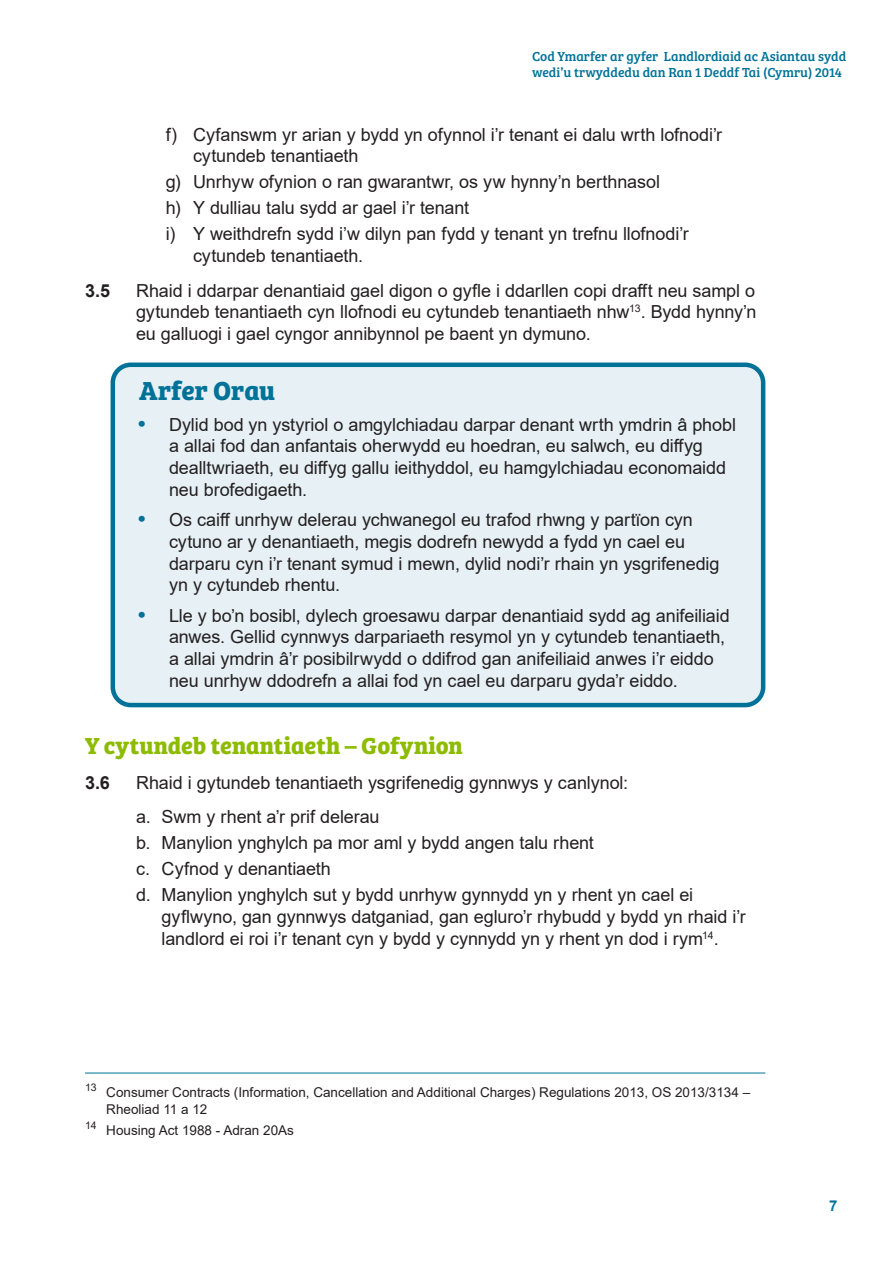
<style>
.page{position:relative;width:893px;height:1263px;background:#fff}
.page>*{position:absolute;margin:0;border:0;box-sizing:border-box;transform-origin:0 0}
.Best_Practice_heading{font:700 27px "Bree Serif";color:#007297}
.Sub_heading{font:700 24px "Bree Serif";color:#8dbb00}
.Body_text{font:18px/21.8px "Arial";letter-spacing:-.005em;color:#231f20}
.Best_practice_box_text{font:18px/21.8px "Arial";letter-spacing:-.005em;color:#231f20}
.Body_text-2{font:700 18px "Arial";color:#231f20}
.t1{font:700 15px "Arial";color:#007297}
.Footnote{font:13.5px/17.2px "Arial";color:#231f20}
.t2{font:13.5px/16.2px "Bree Serif";color:#007297}
.s1{font-weight:700;font-size:21px;color:#007297}
</style>
<div class="page">
<div style="left:113px;top:365px;width:650px;height:340px;background:#e6f0f5;border-radius:18px"></div>
<div style="left:111px;top:362px;width:654px;height:345px;border:4px solid #007297;border-radius:18px"></div>
<hr style="left:85px;top:1073px;width:680px;height:1px;background:#007297">
<p class="t2" style="left:532px;top:47px;width:316px">Cod Ymarfer ar gyfer Landlordiaid ac Asiantau sydd wedi’u trwyddedu dan Ran 1 Deddf Tai (Cymru) 2014</p>
<p class="Body_text" style="left:193px;top:123px;width:531px;text-indent:-27px">f) Cyfanswm yr arian y bydd yn ofynnol i’r tenant ei dalu wrth lofnodi’r cytundeb tenantiaeth</p>
<p class="Body_text" style="left:166px;top:171px;width:496px">g) Unrhyw ofynion o ran gwarantwr, os yw hynny’n berthnasol</p>
<p class="Body_text" style="left:166px;top:197px;width:305px">h) Y dulliau talu sydd ar gael i’r tenant</p>
<p class="Body_text" style="left:193px;top:223px;width:497px;text-indent:-27px">i) Y weithdrefn sydd i’w dilyn pan fydd y tenant yn trefnu llofnodi’r cytundeb tenantiaeth.</p>
<p class="Body_text-2" style="left:85px;top:278px;width:27px">3.5</p>
<p class="Body_text" style="left:136px;top:279px;width:622px;text-align:justify">Rhaid i ddarpar denantiaid gael digon o gyfle i ddarllen copi drafft neu sampl o gytundeb tenantiaeth cyn llofnodi eu cytundeb tenantiaeth nhw<sup>13</sup>. Bydd hynny’n eu galluogi i gael cyngor annibynnol pe baent yn dymuno.</p>
<h2 class="Best_Practice_heading" style="left:139px;top:370px;width:138px">Arfer Orau</h2>
<p class="Best_practice_box_text" style="left:169px;top:413px;width:568px;text-indent:-31px"><span class="s1">•</span> Dylid bod yn ystyriol o amgylchiadau darpar denant wrth ymdrin â phobl a allai fod dan anfantais oherwydd eu hoedran, eu salwch, eu diffyg dealltwriaeth, eu diffyg gallu ieithyddol, eu hamgylchiadau economaidd neu brofedigaeth.</p>
<p class="Best_practice_box_text" style="left:169px;top:509px;width:552px;text-indent:-31px"><span class="s1">•</span> Os caiff unrhyw delerau ychwanegol eu trafod rhwng y partïon cyn cytuno ar y denantiaeth, megis dodrefn newydd a fydd yn cael eu darparu cyn i’r tenant symud i mewn, dylid nodi’r rhain yn ysgrifenedig yn y cytundeb rhentu.</p>
<p class="Best_practice_box_text" style="left:169px;top:604px;width:562px;text-indent:-31px"><span class="s1">•</span> Lle y bo’n bosibl, dylech groesawu darpar denantiaid sydd ag anifeiliaid anwes. Gellid cynnwys darpariaeth resymol yn y cytundeb tenantiaeth, a allai ymdrin â’r posibilrwydd o ddifrod gan anifeiliaid anwes i’r eiddo neu unrhyw ddodrefn a allai fod yn cael eu darparu gyda’r eiddo.</p>
<h1 class="Sub_heading" style="left:85px;top:727px;width:379px">Y cytundeb tenantiaeth – Gofynion</h1>
<p class="Body_text-2" style="left:85px;top:769px;width:26px">3.6</p>
<p class="Body_text" style="left:136px;top:771px;width:494px">Rhaid i gytundeb tenantiaeth ysgrifenedig gynnwys y canlynol:</p>
<p class="Body_text" style="left:136px;top:806px;width:245px">a. Swm y rhent a’r prif delerau</p>
<p class="Body_text" style="left:136px;top:832px;width:459px">b. Manylion ynghylch pa mor aml y bydd angen talu rhent</p>
<p class="Body_text" style="left:136px;top:858px;width:196px">c. Cyfnod y denantiaeth</p>
<p class="Body_text" style="left:162px;top:884px;width:586px;text-indent:-26px">d. Manylion ynghylch sut y bydd unrhyw gynnydd yn y rhent yn cael ei gyflwyno, gan gynnwys datganiad, gan egluro’r rhybudd y bydd yn rhaid i’r landlord ei roi i’r tenant cyn y bydd y cynnydd yn y rhent yn dod i rym<sup>14</sup>.</p>
<p class="Footnote" style="left:106px;top:1083px;width:645px;text-indent:-21px"><sup>13</sup> Consumer Contracts (Information, Cancellation and Additional Charges) Regulations 2013, OS 2013/3134 –<br>Rheoliad 11 a 12</p>
<p class="Footnote" style="left:85px;top:1122px;width:210px"><sup>14</sup> Housing Act 1988 - Adran 20As</p>
<p class="t1" style="left:829px;top:1195px;width:10px">7</p>
</div>
